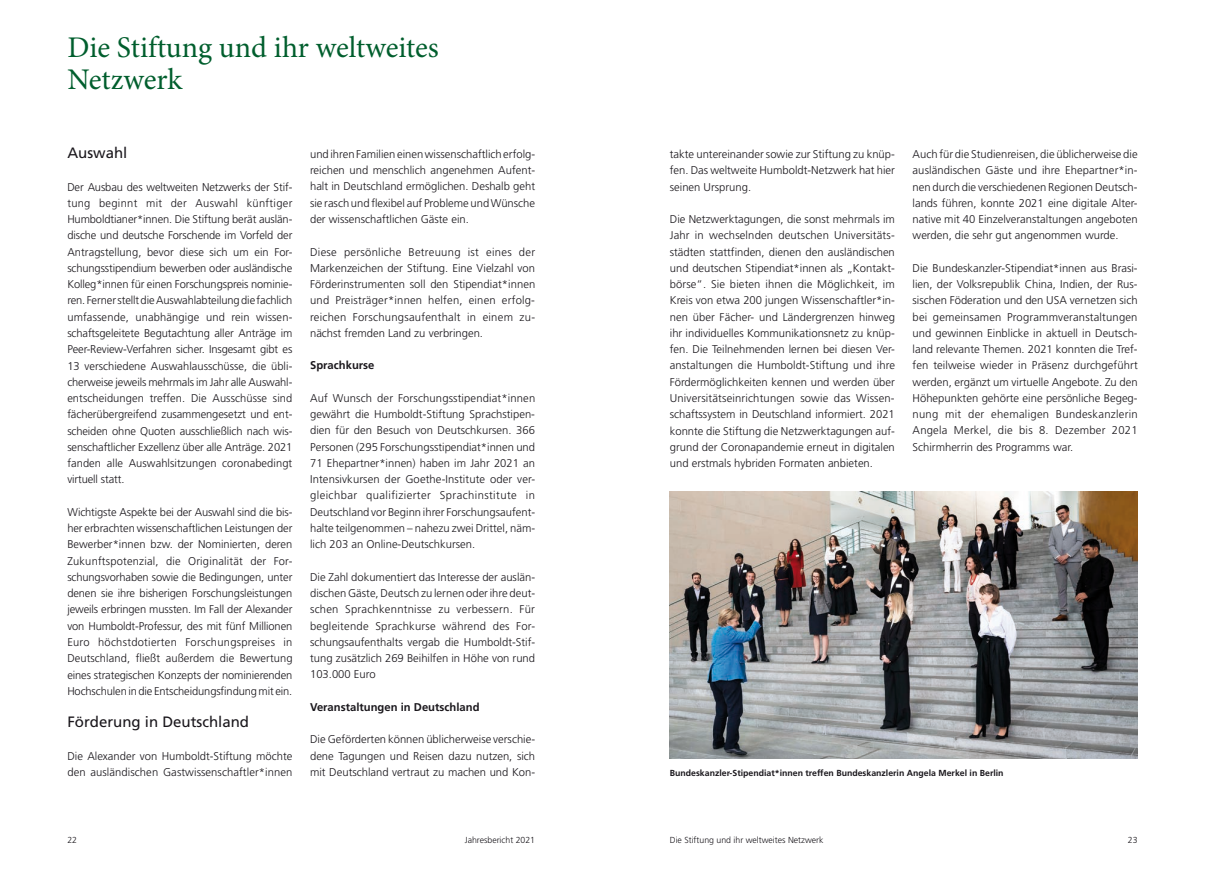
<style>
.page{position:relative;width:1205px;height:876px;background:#fff}
.page>*{position:absolute;margin:0;border:0;box-sizing:border-box;transform-origin:0 0}
.t1{font:30px/31.2px "Minion Pro";color:#005e2d}
.t2{font:15px "Frutiger LT Std";color:#1a171c}
.t3{font:300 11.25px/16.2px "Frutiger LT Std";color:#1a171c;text-align:justify}
.t4{font:700 11.25px "Frutiger LT Std";color:#1a171c}
.t5{font:700 8.75px "Frutiger LT Std";color:#1a171c}
.t6{font:300 8.75px "Frutiger LT Std";color:#1a171c}
</style>
<div class="page">
<img style="left:670px;top:491px;width:467px;height:267px">
<h1 class="t1" style="left:67px;top:33px;width:373px">Die Stiftung und ihr weltweites<br>Netzwerk</h1>
<h2 class="t2" style="left:67px;top:144px;width:61px">Auswahl</h2>
<p class="t3" style="left:67px;top:179px;width:227px">Der Ausbau des weltweiten Netzwerks der Stif&shy;tung beginnt mit der Auswahl künftiger Humboldtianer*innen. Die Stiftung berät auslän&shy;dische und deutsche Forschende im Vorfeld der Antragstellung, bevor diese sich um ein For&shy;schungsstipendium bewerben oder ausländische Kolleg*innen für einen Forschungspreis nominie&shy;ren. Ferner stellt die Auswahlabteilung die fachlich umfassende, unabhängige und rein wissen&shy;schaftsgeleitete Begutachtung aller Anträge im Peer-Review-Verfahren sicher. Insgesamt gibt es 13 verschiedene Auswahlausschüsse, die übli&shy;cherweise jeweils mehrmals im Jahr alle Auswahl&shy;entscheidungen treffen. Die Ausschüsse sind fächerübergreifend zusammengesetzt und ent&shy;scheiden ohne Quoten ausschließlich nach wis&shy;senschaftlicher Exzellenz über alle Anträge. 2021 fanden alle Auswahlsitzungen coronabedingt virtuell statt.</p>
<p class="t3" style="left:67px;top:504px;width:227px">Wichtigste Aspekte bei der Auswahl sind die bis&shy;her erbrachten wissenschaftlichen Leistungen der Bewerber*innen bzw. der Nominierten, deren Zukunftspotenzial, die Originalität der For&shy;schungsvorhaben sowie die Bedingungen, unter denen sie ihre bisherigen Forschungsleistungen jeweils erbringen mussten. Im Fall der Alexander von Humboldt-Professur, des mit fünf Millionen Euro höchstdotierten Forschungspreises in Deutschland, fließt außerdem die Bewertung eines strategischen Konzepts der nominierenden Hochschulen in die Entscheidungsfindung mit ein.</p>
<h2 class="t2" style="left:67px;top:713px;width:183px">Förderung in Deutschland</h2>
<p class="t3" style="left:67px;top:747px;width:227px">Die Alexander von Humboldt-Stiftung möchte den ausländischen Gastwissenschaftler*innen</p>
<p class="t3" style="left:310px;top:146px;width:227px">und ihren Familien einen wissenschaftlich erfolg&shy;reichen und menschlich angenehmen Aufent&shy;halt in Deutschland ermöglichen. Deshalb geht sie rasch und flexibel auf Probleme und Wünsche der wissenschaftlichen Gäste ein.</p>
<p class="t3" style="left:310px;top:243px;width:227px">Diese persönliche Betreuung ist eines der Markenzeichen der Stiftung. Eine Vielzahl von Förderinstrumenten soll den Stipendiat*innen und Preisträger*innen helfen, einen erfolg&shy;reichen Forschungsaufenthalt in einem zu&shy;nächst fremden Land zu verbringen.</p>
<p class="t4" style="left:310px;top:358px;width:66px">Sprachkurse</p>
<p class="t3" style="left:310px;top:390px;width:227px">Auf Wunsch der Forschungsstipendiat*innen gewährt die Humboldt-Stiftung Sprachstipen&shy;dien für den Besuch von Deutschkursen. 366<br>Personen (295 Forschungsstipendiat*innen und 71 Ehepartner*innen) haben im Jahr 2021 an Intensivkursen der Goethe-Institute oder ver&shy;gleichbar qualifizierter Sprachinstitute in Deutschland vor Beginn ihrer Forschungsaufent&shy;halte teilgenommen – nahezu zwei Drittel, näm&shy;lich 203 an Online-Deutschkursen.</p>
<p class="t3" style="left:310px;top:568px;width:227px">Die Zahl dokumentiert das Interesse der auslän&shy;dischen Gäste, Deutsch zu lernen oder ihre deut&shy;schen Sprachkenntnisse zu verbessern. Für begleitende Sprachkurse während des For&shy;schungsaufenthalts vergab die Humboldt-Stif&shy;tung zusätzlich 269 Beihilfen in Höhe von rund 103.000 Euro</p>
<p class="t4" style="left:310px;top:700px;width:171px">Veranstaltungen in Deutschland</p>
<p class="t3" style="left:310px;top:731px;width:227px">Die Geförderten können üblicherweise verschie&shy;dene Tagungen und Reisen dazu nutzen, sich mit Deutschland vertraut zu machen und Kon-</p>
<p class="t3" style="left:670px;top:146px;width:227px">takte untereinander sowie zur Stiftung zu knüp&shy;fen. Das weltweite Humboldt-Netzwerk hat hier seinen Ursprung.</p>
<p class="t3" style="left:670px;top:211px;width:227px">Die Netzwerktagungen, die sonst mehrmals im Jahr in wechselnden deutschen Universitäts&shy;städten stattfinden, dienen den ausländischen und deutschen Stipendiat*innen als „Kontakt&shy;börse“. Sie bieten ihnen die Möglichkeit, im Kreis von etwa 200 jungen Wissenschaftler*in&shy;nen über Fächer- und Ländergrenzen hinweg ihr individuelles Kommunikationsnetz zu knüp&shy;fen. Die Teilnehmenden lernen bei diesen Ver&shy;anstaltungen die Humboldt-Stiftung und ihre Fördermöglichkeiten kennen und werden über Universitätseinrichtungen sowie das Wissen&shy;schaftssystem in Deutschland informiert. 2021 konnte die Stiftung die Netzwerktagungen auf&shy;grund der Coronapandemie erneut in digitalen und erstmals hybriden Formaten anbieten.</p>
<p class="t3" style="left:912px;top:146px;width:227px">Auch für die Studienreisen, die üblicherweise die ausländischen Gäste und ihre Ehepartner*in&shy;nen durch die verschiedenen Regionen Deutsch&shy;lands führen, konnte 2021 eine digitale Alter&shy;native mit 40 Einzelveranstaltungen angeboten werden, die sehr gut angenommen wurde.</p>
<p class="t3" style="left:912px;top:260px;width:227px">Die Bundeskanzler-Stipendiat*innen aus Brasi&shy;lien, der Volksrepublik China, Indien, der Rus&shy;sischen Föderation und den USA vernetzen sich bei gemeinsamen Programmveranstaltungen und gewinnen Einblicke in aktuell in Deutsch&shy;land relevante Themen. 2021 konnten die Tref&shy;fen teilweise wieder in Präsenz durchgeführt werden, ergänzt um virtuelle Angebote. Zu den Höhepunkten gehörte eine persönliche Begeg&shy;nung mit der ehemaligen Bundeskanzlerin Angela Merkel, die bis 8. Dezember 2021<br>Schirmherrin des Programms war.</p>
<p class="t5" style="left:670px;top:767px;width:335px">Bundeskanzler-Stipendiat*innen treffen Bundeskanzlerin Angela Merkel in Berlin</p>
<p class="t6" style="left:670px;top:834px;width:155px">Die Stiftung und ihr weltweites Netzwerk</p>
<p class="t6" style="left:67px;top:834px;width:11px">22</p>
<p class="t6" style="left:465px;top:834px;width:72px">Jahresbericht 2021</p>
<p class="t6" style="left:1128px;top:834px;width:11px">23</p>
</div>
